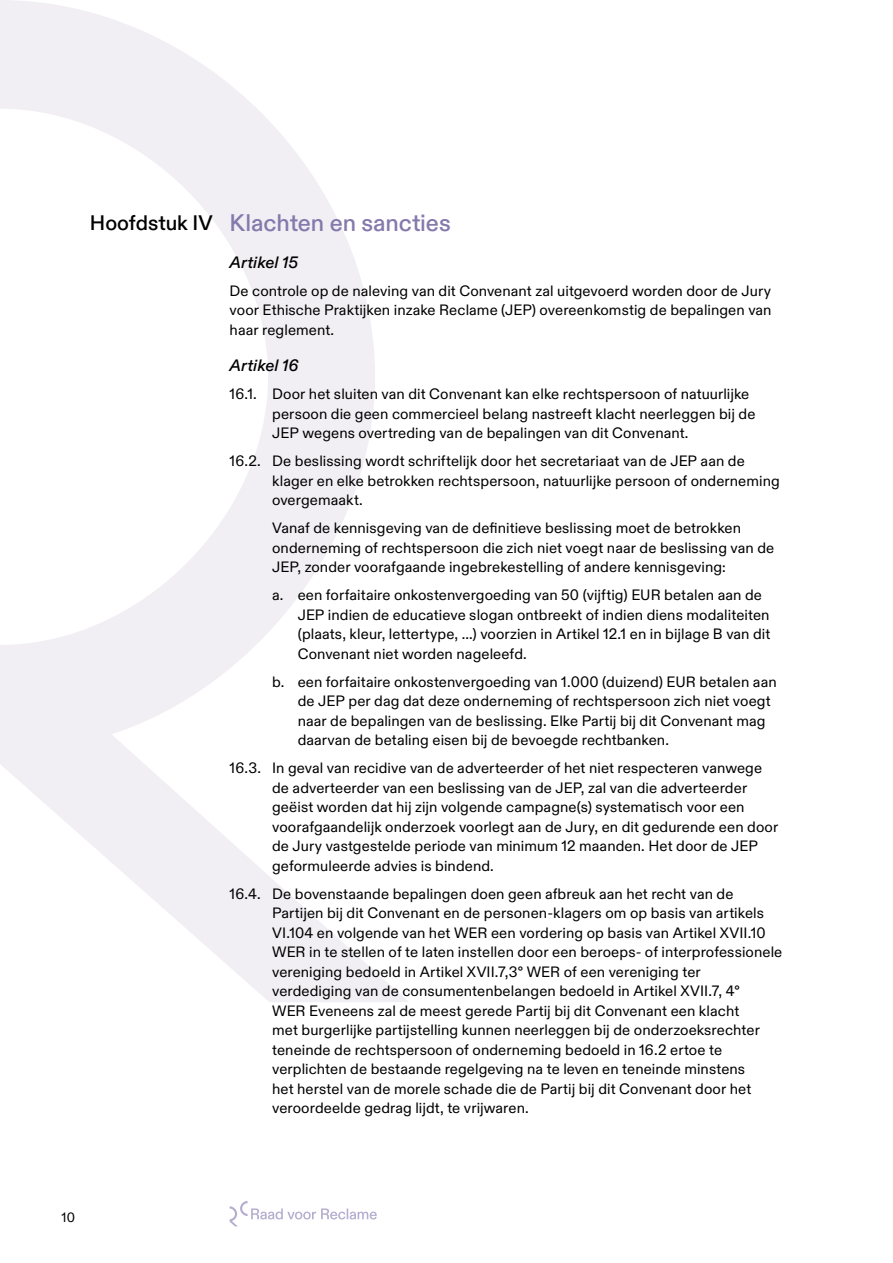
<style>
.page{position:relative;width:893px;height:1263px;background:#fff}
.page>*{position:absolute;margin:0;border:0;box-sizing:border-box;transform-origin:0 0}
.t1{font:500 24px "ABC Diatype";letter-spacing:-.005em;color:#857aac}
.t2{font:500 21px "ABC Diatype";letter-spacing:-.005em;color:#000}
.t3{font:italic 500 16.5px "ABC Diatype";letter-spacing:.005em;color:#000}
.t4{font:15px/19.5px "ABC Diatype";letter-spacing:.005em;color:#000}
.t5{font:13.5px "ABC Diatype";color:#000}
</style>
<div class="page">
<svg style="left:0;top:0;width:408px;height:1002px"></svg>
<svg style="left:230px;top:1201px;width:147px;height:25px"></svg>
<h2 class="t2" style="left:90px;top:211px;width:124px">Hoofdstuk IV</h2>
<h1 class="t1" style="left:230px;top:209px;width:223px">Klachten en sancties</h1>
<p class="t3" style="left:230px;top:252px;width:70px">Artikel 15</p>
<p class="t4" style="left:230px;top:281px;width:543px;text-align:justify">De controle op de naleving van dit Convenant zal uitgevoerd worden door de Jury voor Ethische Praktijken inzake Reclame (JEP) overeenkomstig de bepalingen van haar reglement.</p>
<p class="t3" style="left:230px;top:356px;width:70px">Artikel 16</p>
<p class="t4" style="left:272px;top:385px;width:485px;text-indent:-43px">16.1. Door het sluiten van dit Convenant kan elke rechtspersoon of natuurlijke persoon die geen commercieel belang nastreeft klacht neerleggen bij de<br>JEP wegens overtreding van de bepalingen van dit Convenant.</p>
<p class="t4" style="left:272px;top:452px;width:509px;text-indent:-43px">16.2. De beslissing wordt schriftelijk door het secretariaat van de JEP aan de klager en elke betrokken rechtspersoon, natuurlijke persoon of onderneming overgemaakt.</p>
<p class="t4" style="left:272px;top:519px;width:504px">Vanaf de kennisgeving van de definitieve beslissing moet de betrokken onderneming of rechtspersoon die zich niet voegt naar de beslissing van de<br>JEP, zonder voorafgaande ingebrekestelling of andere kennisgeving:</p>
<p class="t4" style="left:298px;top:586px;width:474px;text-indent:-26px">a. een forfaitaire onkostenvergoeding van 50 (vijftig) EUR betalen aan de JEP indien de educatieve slogan ontbreekt of indien diens modaliteiten (plaats, kleur, lettertype, ...) voorzien in Artikel 12.1 en in bijlage B van dit Convenant niet worden nageleefd.</p>
<p class="t4" style="left:298px;top:672px;width:480px;text-indent:-26px">b. een forfaitaire onkostenvergoeding van 1.000 (duizend) EUR betalen aan de JEP per dag dat deze onderneming of rechtspersoon zich niet voegt naar de bepalingen van de beslissing. Elke Partij bij dit Convenant mag daarvan de betaling eisen bij de bevoegde rechtbanken.</p>
<p class="t4" style="left:272px;top:759px;width:508px;text-indent:-43px">16.3. In geval van recidive van de adverteerder of het niet respecteren vanwege de adverteerder van een beslissing van de JEP, zal van die adverteerder geëist worden dat hij zijn volgende campagne(s) systematisch voor een voorafgaandelijk onderzoek voorlegt aan de Jury, en dit gedurende een door de Jury vastgestelde periode van minimum 12 maanden. Het door de JEP geformuleerde advies is bindend.</p>
<p class="t4" style="left:272px;top:884px;width:512px;text-indent:-43px">16.4. De bovenstaande bepalingen doen geen afbreuk aan het recht van de Partijen bij dit Convenant en de personen-klagers om op basis van artikels VI.104 en volgende van het WER een vordering op basis van Artikel XVII.10<br>WER in te stellen of te laten instellen door een beroeps- of interprofessionele vereniging bedoeld in Artikel XVII.7,3° WER of een vereniging ter verdediging van de consumentenbelangen bedoeld in Artikel XVII.7, 4°<br>WER Eveneens zal de meest gerede Partij bij dit Convenant een klacht<br>met burgerlijke partijstelling kunnen neerleggen bij de onderzoeksrechter teneinde de rechtspersoon of onderneming bedoeld in 16.2 ertoe te verplichten de bestaande regelgeving na te leven en teneinde minstens<br>het herstel van de morele schade die de Partij bij dit Convenant door het veroordeelde gedrag lijdt, te vrijwaren.</p>
<p class="t5" style="left:62px;top:1210px;width:15px">10</p>
</div>
